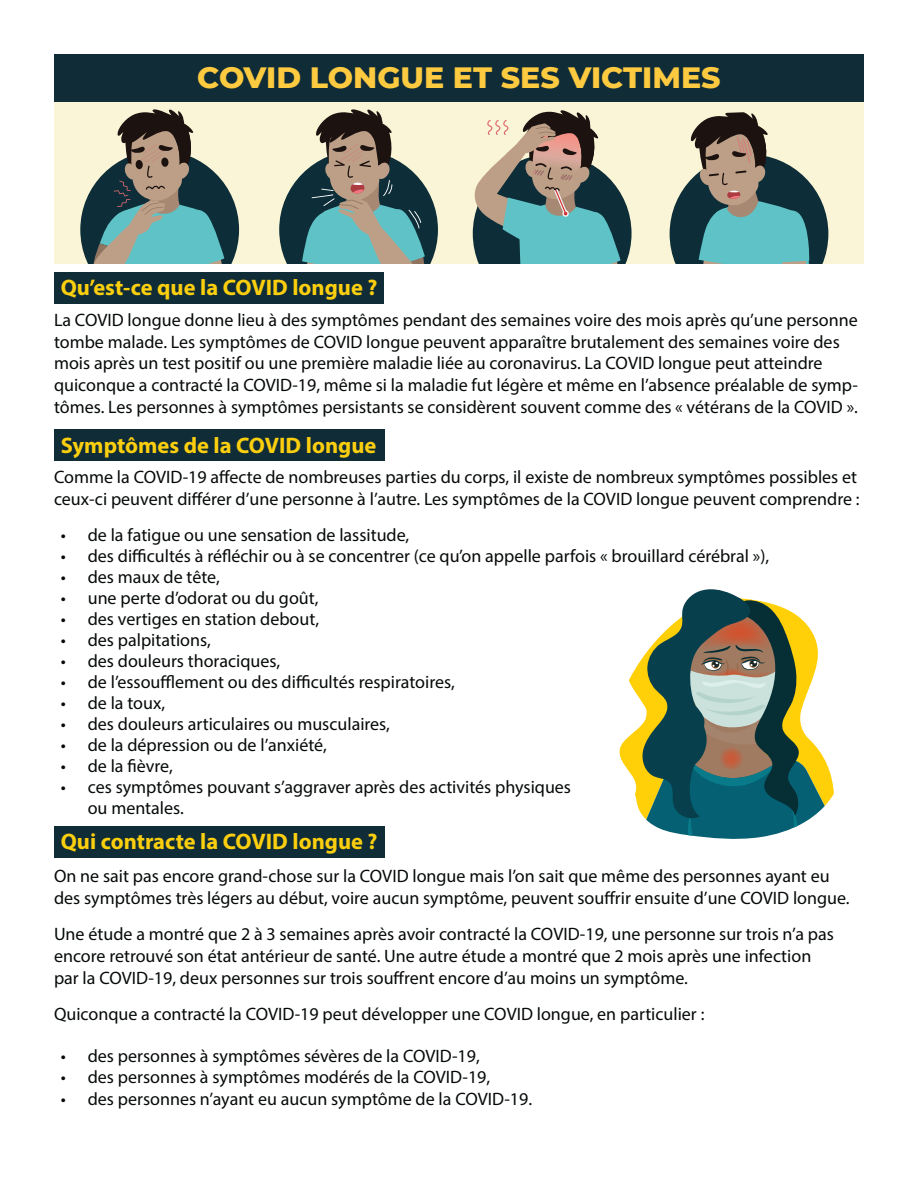
<style>
.page{position:relative;width:918px;height:1188px;background:#fff}
.page>*{position:absolute;margin:0;border:0;box-sizing:border-box;transform-origin:0 0}
.t1{font:800 30px "Montserrat";color:#fdca40}
.t2{font:700 22.5px "Myriad Pro";color:#fccf0e}
.t3{font:18px/21.6px "Myriad Pro";color:#070a0a}
</style>
<div class="page">
<div style="left:54px;top:54px;width:810px;height:47px;background:#102d37"></div>
<div style="left:54px;top:272px;width:330px;height:32px;background:#102d37"></div>
<div style="left:54px;top:102px;width:810px;height:162px;background:#f9f5d6"></div>
<svg style="left:80px;top:109px;width:159px;height:155px"></svg>
<svg style="left:279px;top:109px;width:159px;height:155px"></svg>
<svg style="left:472px;top:110px;width:160px;height:154px"></svg>
<svg style="left:670px;top:112px;width:158px;height:152px"></svg>
<div style="left:54px;top:430px;width:330px;height:31px;background:#102d37"></div>
<div style="left:54px;top:826px;width:330px;height:32px;background:#102d37"></div>
<svg style="left:619px;top:660px;width:215px;height:153px"></svg>
<svg style="left:641px;top:589px;width:184px;height:250px"></svg>
<svg style="left:719px;top:747px;width:25px;height:24px"></svg>
<p class="t1" style="left:197px;top:55px;width:525px">COVID LONGUE ET SES VICTIMES</p>
<p class="t2" style="left:61px;top:273px;width:318px">Qu’est-ce que la COVID longue ?</p>
<p class="t3" style="left:54px;top:309px;width:806px">La COVID longue donne lieu à des symptômes pendant des semaines voire des mois après qu’une personne tombe malade. Les symptômes de COVID longue peuvent apparaître brutalement des semaines voire des mois après un test positif ou une première maladie liée au coronavirus. La COVID longue peut atteindre quiconque a contracté la COVID-19, même si la maladie fut légère et même en l’absence préalable de symp&shy;tômes. Les personnes à symptômes persistants se considèrent souvent comme des « vétérans de la COVID ».</p>
<p class="t2" style="left:61px;top:430px;width:317px">Symptômes de la COVID longue</p>
<p class="t3" style="left:54px;top:466px;width:807px">Comme la COVID-19 affecte de nombreuses parties du corps, il existe de nombreux symptômes possibles et ceux-ci peuvent différer d’une personne à l’autre. Les symptômes de la COVID longue peuvent comprendre :</p>
<p class="t3" style="left:61px;top:524px;width:350px">• de la fatigue ou une sensation de lassitude,</p>
<p class="t3" style="left:61px;top:545px;width:710px">• des difficultés à réfléchir ou à se concentrer (ce qu’on appelle parfois « brouillard cérébral »),</p>
<p class="t3" style="left:61px;top:566px;width:161px">• des maux de tête,</p>
<p class="t3" style="left:61px;top:587px;width:259px">• une perte d’odorat ou du goût,</p>
<p class="t3" style="left:61px;top:608px;width:260px">• des vertiges en station debout,</p>
<p class="t3" style="left:61px;top:629px;width:151px">• des palpitations,</p>
<p class="t3" style="left:61px;top:650px;width:221px">• des douleurs thoraciques,</p>
<p class="t3" style="left:61px;top:671px;width:395px">• de l’essoufflement ou des difficultés respiratoires,</p>
<p class="t3" style="left:61px;top:692px;width:106px">• de la toux,</p>
<p class="t3" style="left:61px;top:713px;width:331px">• des douleurs articulaires ou musculaires,</p>
<p class="t3" style="left:61px;top:734px;width:267px">• de la dépression ou de l’anxiété,</p>
<p class="t3" style="left:61px;top:755px;width:114px">• de la fièvre,</p>
<p class="t3" style="left:88px;top:776px;width:485px;line-height:21px;text-indent:-27px">• ces symptômes pouvant s’aggraver après des activités physiques ou mentales.</p>
<p class="t2" style="left:61px;top:827px;width:318px">Qui contracte la COVID longue ?</p>
<p class="t3" style="left:54px;top:865px;width:797px">On ne sait pas encore grand-chose sur la COVID longue mais l’on sait que même des personnes ayant eu des symptômes très légers au début, voire aucun symptôme, peuvent souffrir ensuite d’une COVID longue.</p>
<p class="t3" style="left:54px;top:923px;width:781px">Une étude a montré que 2 à 3 semaines après avoir contracté la COVID-19, une personne sur trois n’a pas encore retrouvé son état antérieur de santé. Une autre étude a montré que 2 mois après une infection par la COVID-19, deux personnes sur trois souffrent encore d’au moins un symptôme.</p>
<p class="t3" style="left:54px;top:1003px;width:652px">Quiconque a contracté la COVID-19 peut développer une COVID longue, en particulier :</p>
<p class="t3" style="left:61px;top:1045px;width:421px">• des personnes à symptômes sévères de la COVID-19,</p>
<p class="t3" style="left:61px;top:1066px;width:431px">• des personnes à symptômes modérés de la COVID-19,</p>
<p class="t3" style="left:61px;top:1088px;width:473px">• des personnes n’ayant eu aucun symptôme de la COVID-19.</p>
</div>
